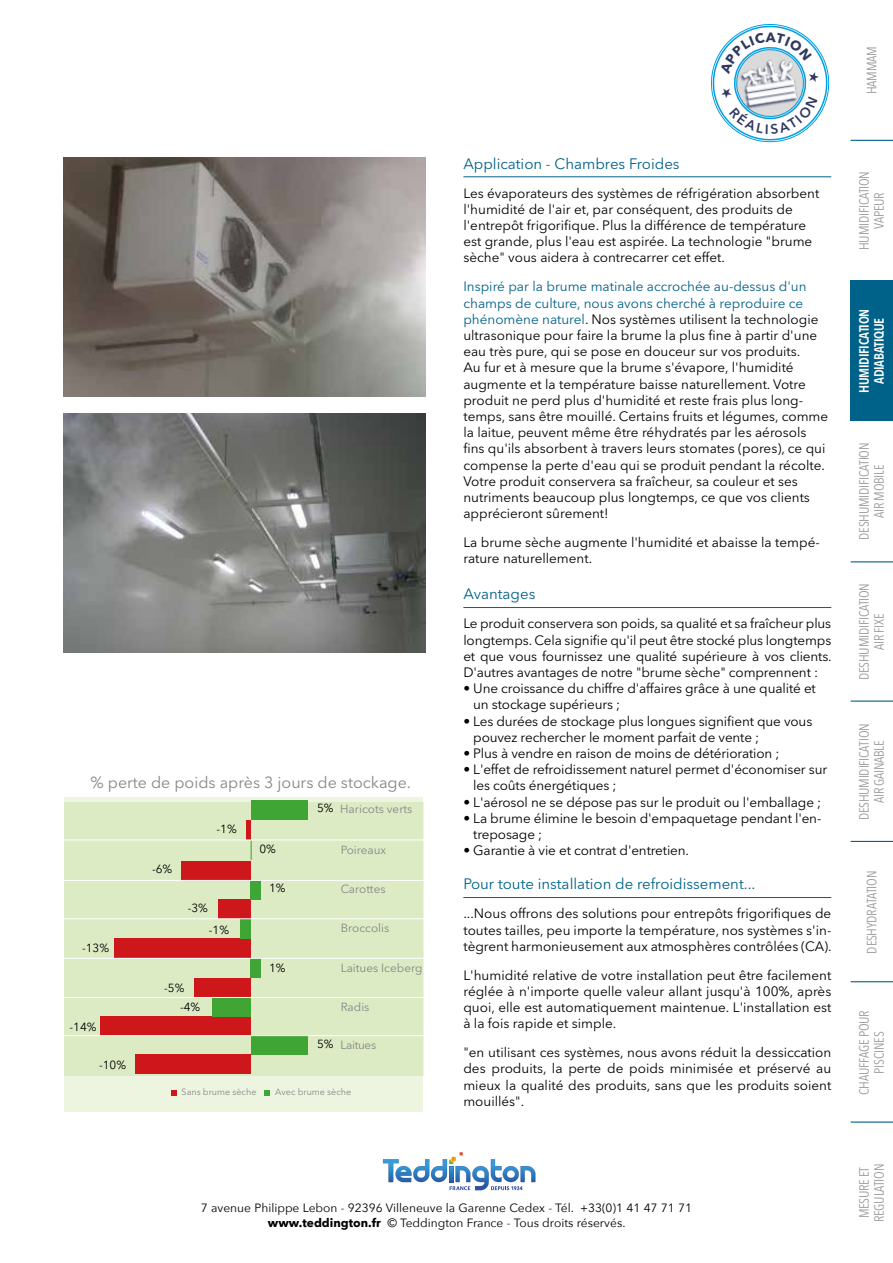
<style>
.page{position:relative;width:893px;height:1263px;background:#fff}
.page>*{position:absolute;margin:0;border:0;box-sizing:border-box;transform-origin:0 0}
.t1{font:16.05px "Avenir Next LT Pro";color:#878787}
.t2{font:15px "Avenir Next LT Pro";color:#006189}
.t3{font:13.5px/16.2px "Avenir Next LT Pro";color:#000}
.t4{font:13.5px/15px "Avenir Next Condensed";letter-spacing:-.02em;color:#9d9d9c;text-align:center}
.t5{font:600 13.5px/15px "Avenir Next Condensed";letter-spacing:-.02em;color:#fff;text-align:center}
.t6{font:12px/15px "Avenir Next";color:#000;text-align:center}
.t7{font:11.7px "Avenir Next LT Pro";color:#878787}
.t8{font:11.7px/19px "Avenir Next LT Pro";color:#000}
.t9{font:11.7px "Avenir Next LT Pro";letter-spacing:-.025em;color:#878787}
.t10{font:9px "Avenir Next LT Pro";color:#878787}
.s1{color:#000}
.s2{color:#006189}
.s3{font-weight:700}
</style>
<div class="page">
<img style="left:64px;top:157px;width:361px;height:239px">
<img style="left:64px;top:413px;width:361px;height:239px">
<svg style="left:64px;top:797px;width:359px;height:314px;background:#dfecc7"></svg>
<div style="left:218px;top:899px;width:33px;height:19px;background:#cd171a"></div>
<div style="left:114px;top:938px;width:137px;height:20px;background:#cd171a"></div>
<div style="left:100px;top:1016px;width:151px;height:20px;background:#cd171a"></div>
<div style="left:181px;top:861px;width:70px;height:19px;background:#cd171a"></div>
<div style="left:194px;top:978px;width:57px;height:19px;background:#cd171a"></div>
<div style="left:251px;top:880px;width:10px;height:20px;background:#3fa535"></div>
<div style="left:240px;top:919px;width:11px;height:19px;background:#3fa535"></div>
<div style="left:212px;top:997px;width:39px;height:19px;background:#3fa535"></div>
<div style="left:251px;top:959px;width:10px;height:19px;background:#3fa535"></div>
<div style="left:246px;top:820px;width:5px;height:19px;background:#cd171a"></div>
<div style="left:136px;top:1054px;width:115px;height:20px;background:#cd171a"></div>
<div style="left:251px;top:801px;width:56px;height:19px;background:#3fa535"></div>
<div style="left:251px;top:1035px;width:56px;height:19px;background:#3fa535"></div>
<svg style="left:251px;top:840px;width:1px;height:20px"></svg>
<svg style="left:171px;top:1090px;width:6px;height:5px"></svg>
<svg style="left:265px;top:1090px;width:5px;height:5px"></svg>
<hr style="left:64px;top:839px;width:370px;height:1px;background:#fff">
<hr style="left:64px;top:880px;width:370px;height:1px;background:#fff">
<hr style="left:64px;top:918px;width:370px;height:1px;background:#fff">
<hr style="left:64px;top:958px;width:370px;height:1px;background:#fff">
<hr style="left:64px;top:997px;width:370px;height:1px;background:#fff">
<hr style="left:64px;top:1035px;width:370px;height:1px;background:#fff">
<div style="left:850px;top:281px;width:43px;height:140px;background:#006189"></div>
<hr style="left:851px;top:561px;width:42px;height:1px;background:#006189">
<hr style="left:851px;top:700px;width:42px;height:2px;background:#006189">
<hr style="left:851px;top:841px;width:42px;height:1px;background:#006189">
<hr style="left:851px;top:981px;width:42px;height:1px;background:#006189">
<hr style="left:851px;top:1121px;width:42px;height:2px;background:#006189">
<hr style="left:851px;top:140px;width:42px;height:1px;background:#006189">
<hr style="left:463px;top:176px;width:368px;height:1px;background:#006189">
<hr style="left:463px;top:607px;width:368px;height:1px;background:#006189">
<hr style="left:463px;top:897px;width:368px;height:1px;background:#006189">
<svg style="left:383px;top:1152px;width:152px;height:38px"></svg>
<svg style="left:710px;top:24px;width:120px;height:119px"></svg>
<p class="t1" style="left:90px;top:772px;width:322px">% perte de poids après 3 jours de stockage.</p>
<p class="t7" style="left:317px;top:802px;width:97px"><span class="s1">5%</span> Haricots verts</p>
<p class="t8" style="left:82px;top:938px;width:29px">-13%</p>
<p class="t8" style="left:70px;top:1017px;width:29px">-14%</p>
<p class="t8" style="left:99px;top:1055px;width:29px">-10%</p>
<p class="t8" style="left:152px;top:860px;width:22px">-6%</p>
<p class="t8" style="left:216px;top:819px;width:22px">-1%</p>
<p class="t8" style="left:188px;top:898px;width:22px">-3%</p>
<p class="t8" style="left:209px;top:920px;width:22px">-1%</p>
<p class="t8" style="left:180px;top:978px;width:22px;text-indent:-16px">-5% -4%</p>
<p class="t8" style="left:259px;top:839px;width:18px">0%</p>
<p class="t8" style="left:269px;top:879px;width:18px">1%</p>
<p class="t8" style="left:269px;top:958px;width:18px">1%</p>
<p class="t7" style="left:341px;top:843px;width:47px">Poireaux</p>
<p class="t7" style="left:341px;top:882px;width:46px">Carottes</p>
<p class="t7" style="left:341px;top:921px;width:50px">Broccolis</p>
<p class="t7" style="left:341px;top:961px;width:83px">Laitues Iceberg</p>
<p class="t7" style="left:341px;top:1000px;width:30px">Radis</p>
<p class="t9" style="left:317px;top:1037px;width:61px"><span class="s1">5%</span> Laitues</p>
<p class="t10" style="left:182px;top:1087px;width:76px">Sans brume sèche</p>
<p class="t10" style="left:275px;top:1087px;width:77px">Avec brume sèche</p>
<p class="t2" style="left:463px;top:154px;width:218px">Application - Chambres Froides</p>
<p class="t3" style="left:463px;top:185px;width:357px">Les évaporateurs des systèmes de réfrigération absorbent l'humidité de l'air et, par conséquent, des produits de l'entrepôt frigorifique. Plus la différence de température est grande, plus l'eau est aspirée. La technologie "brume sèche" vous aidera à contrecarrer cet effet.</p>
<p class="t3" style="left:463px;top:279px;width:366px"><span class="s2">Inspiré par la brume matinale accrochée au-dessus d'un champs de culture, nous avons cherché à reproduire ce phénomène naturel</span>. Nos systèmes utilisent la technologie ultrasonique pour faire la brume la plus fine à partir d'une eau très pure, qui se pose en douceur sur vos produits.<br>Au fur et à mesure que la brume s'évapore, l'humidité augmente et la température baisse naturellement. Votre produit ne perd plus d'humidité et reste frais plus long&shy;temps, sans être mouillé. Certains fruits et légumes, comme la laitue, peuvent même être réhydratés par les aérosols fins qu'ils absorbent à travers leurs stomates (pores), ce qui compense la perte d'eau qui se produit pendant la récolte.<br>Votre produit conservera sa fraîcheur, sa couleur et ses nutriments beaucoup plus longtemps, ce que vos clients apprécieront sûrement!</p>
<p class="t3" style="left:463px;top:534px;width:358px">La brume sèche augmente l'humidité et abaisse la tempé&shy;rature naturellement.</p>
<p class="t2" style="left:463px;top:585px;width:73px">Avantages</p>
<p class="t3" style="left:463px;top:615px;width:370px;text-align:justify">Le produit conservera son poids, sa qualité et sa fraîcheur plus longtemps. Cela signifie qu'il peut être stocké plus longtemps et que vous fournissez une qualité supérieure à vos clients.<br>D'autres avantages de notre "brume sèche" comprennent :</p>
<p class="t3" style="left:473px;top:680px;width:344px;text-indent:-10px">• Une croissance du chiffre d'affaires grâce à une qualité et un stockage supérieurs ;</p>
<p class="t3" style="left:473px;top:713px;width:341px;text-indent:-10px">• Les durées de stockage plus longues signifient que vous pouvez rechercher le moment parfait de vente ;</p>
<p class="t3" style="left:463px;top:745px;width:318px">• Plus à vendre en raison de moins de détérioration ;</p>
<p class="t3" style="left:473px;top:761px;width:356px;text-indent:-10px">• L'effet de refroidissement naturel permet d'économiser sur les coûts énergétiques ;</p>
<p class="t3" style="left:463px;top:794px;width:359px">• L'aérosol ne se dépose pas sur le produit ou l'emballage ;</p>
<p class="t3" style="left:473px;top:810px;width:350px;text-indent:-10px">• La brume élimine le besoin d'empaquetage pendant l'en&shy;treposage ;</p>
<p class="t3" style="left:463px;top:842px;width:227px">• Garantie à vie et contrat d'entretien.</p>
<p class="t2" style="left:463px;top:875px;width:294px">Pour toute installation de refroidissement...</p>
<p class="t3" style="left:463px;top:905px;width:370px;text-align:justify">...Nous offrons des solutions pour entrepôts frigorifiques de toutes tailles, peu importe la température, nos systèmes s'in&shy;tègrent harmonieusement aux atmosphères contrôlées (CA).</p>
<p class="t3" style="left:463px;top:967px;width:369px;text-align:justify">L'humidité relative de votre installation peut être facilement réglée à n'importe quelle valeur allant jusqu'à 100%, après quoi, elle est automatiquement maintenue. L'installation est à la fois rapide et simple.</p>
<p class="t3" style="left:463px;top:1044px;width:369px;text-align:justify">"en utilisant ces systèmes, nous avons réduit la dessiccation des produits, la perte de poids minimisée et préservé au mieux la qualité des produits, sans que les produits soient mouillés".</p>
<p class="t6" style="left:201px;top:1200px;width:493px">7 avenue Philippe Lebon - 92396 Villeneuve la Garenne Cedex - Tél. +33(0)1 41 47 71 71 <span class="s3">www.teddington.fr</span> © Teddington France - Tous droits réservés.</p>
<p class="t4" style="left:863px;top:94px;width:49px;rotate:-90deg">HAMMAM</p>
<p class="t4" style="left:856px;top:250px;width:81px;rotate:-90deg">HUMIDIFICATION<br>VAPEUR</p>
<p class="t5" style="left:856px;top:393px;width:86px;rotate:-90deg">HUMIDIFICATION<br>ADIABATIQUE</p>
<p class="t4" style="left:856px;top:540px;width:99px;rotate:-90deg">DESHUMIDIFICATION<br>AIR MOBILE</p>
<p class="t4" style="left:856px;top:680px;width:99px;rotate:-90deg">DESHUMIDIFICATION<br>AIR FIXE</p>
<p class="t4" style="left:856px;top:820px;width:99px;rotate:-90deg">DESHUMIDIFICATION<br>AIR GAINABLE</p>
<p class="t4" style="left:863px;top:953px;width:84px;rotate:-90deg">DESHYDRATATION</p>
<p class="t4" style="left:856px;top:1095px;width:86px;rotate:-90deg">CHAUFFAGE POUR<br>PISCINES</p>
<p class="t4" style="left:856px;top:1222px;width:60px;text-align:left;rotate:-90deg">MESURE ET<br>REGULATION</p>
</div>
